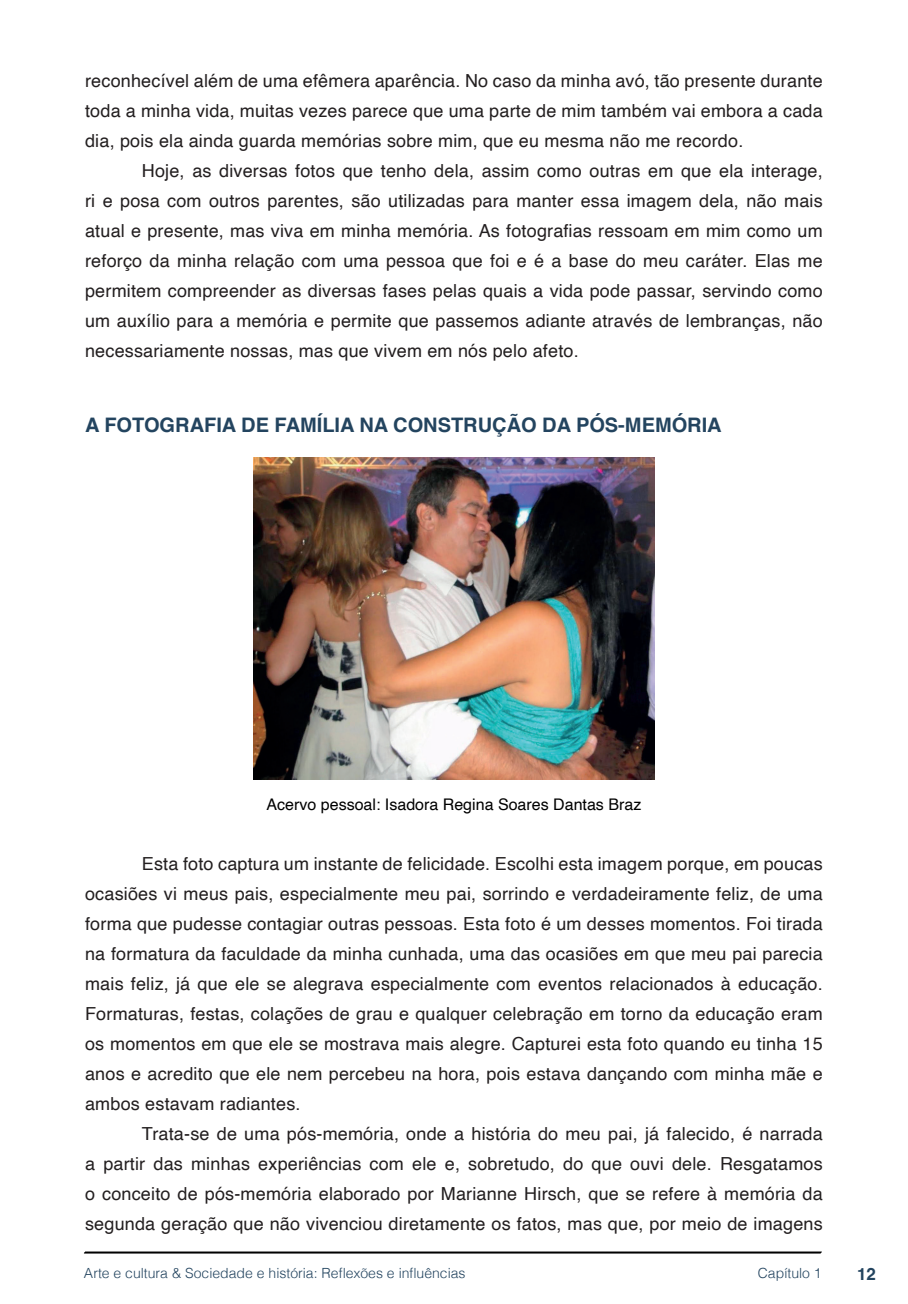
<style>
.page{position:relative;width:908px;height:1304px;background:#fff}
.page>*{position:absolute;margin:0;border:0;box-sizing:border-box;transform-origin:0 0}
.TITULOS{font:700 20px "Helvetica";color:#23445f}
.txt{font:18px/30px "Helvetica";letter-spacing:.01em;color:#231f20;text-align:justify}
.t1{font:700 16.8px "Helvetica";color:#23445f}
.imagens_graf_tab{font:16px "Helvetica";color:#000}
.t2{font:300 14px "Helvetica";color:#23445f}
</style>
<div class="page">
<svg style="left:84px;top:1251px;width:737px;height:3px;background:#515151"></svg>
<img style="left:253px;top:458px;width:401px;height:321px">
<p class="txt" style="left:85px;top:66px;width:738px">reconhecível além de uma efêmera aparência. No caso da minha avó, tão presente durante toda a minha vida, muitas vezes parece que uma parte de mim também vai embora a cada dia, pois ela ainda guarda memórias sobre mim, que eu mesma não me recordo.</p>
<p class="txt" style="left:85px;top:156px;width:738px;text-indent:57px">Hoje, as diversas fotos que tenho dela, assim como outras em que ela interage, ri e posa com outros parentes, são utilizadas para manter essa imagem dela, não mais atual e presente, mas viva em minha memória. As fotografias ressoam em mim como um reforço da minha relação com uma pessoa que foi e é a base do meu caráter. Elas me permitem compreender as diversas fases pelas quais a vida pode passar, servindo como um auxílio para a memória e permite que passemos adiante através de lembranças, não necessariamente nossas, mas que vivem em nós pelo afeto.</p>
<p class="TITULOS" style="left:85px;top:413px;width:637px">A FOTOGRAFIA DE FAMÍLIA NA CONSTRUÇÃO DA PÓS-MEMÓRIA</p>
<p class="imagens_graf_tab" style="left:266px;top:792px;width:376px">Acervo pessoal: Isadora Regina Soares Dantas Braz</p>
<p class="txt" style="left:85px;top:849px;width:738px;text-indent:57px">Esta foto captura um instante de felicidade. Escolhi esta imagem porque, em poucas ocasiões vi meus pais, especialmente meu pai, sorrindo e verdadeiramente feliz, de uma forma que pudesse contagiar outras pessoas. Esta foto é um desses momentos. Foi tirada na formatura da faculdade da minha cunhada, uma das ocasiões em que meu pai parecia mais feliz, já que ele se alegrava especialmente com eventos relacionados à educação.<br>Formaturas, festas, colações de grau e qualquer celebração em torno da educação eram os momentos em que ele se mostrava mais alegre. Capturei esta foto quando eu tinha 15 anos e acredito que ele nem percebeu na hora, pois estava dançando com minha mãe e ambos estavam radiantes.</p>
<p class="txt" style="left:85px;top:1119px;width:738px;text-indent:57px">Trata-se de uma pós-memória, onde a história do meu pai, já falecido, é narrada a partir das minhas experiências com ele e, sobretudo, do que ouvi dele. Resgatamos o conceito de pós-memória elaborado por Marianne Hirsch, que se refere à memória da segunda geração que não vivenciou diretamente os fatos, mas que, por meio de imagens</p>
<p class="t2" style="left:84px;top:1261px;width:383px">Arte e cultura &amp; Sociedade e história: Reflexões e influências</p>
<p class="t2" style="left:757px;top:1261px;width:65px">Capítulo 1</p>
<p class="t1" style="left:856px;top:1264px;width:20px">12</p>
</div>
